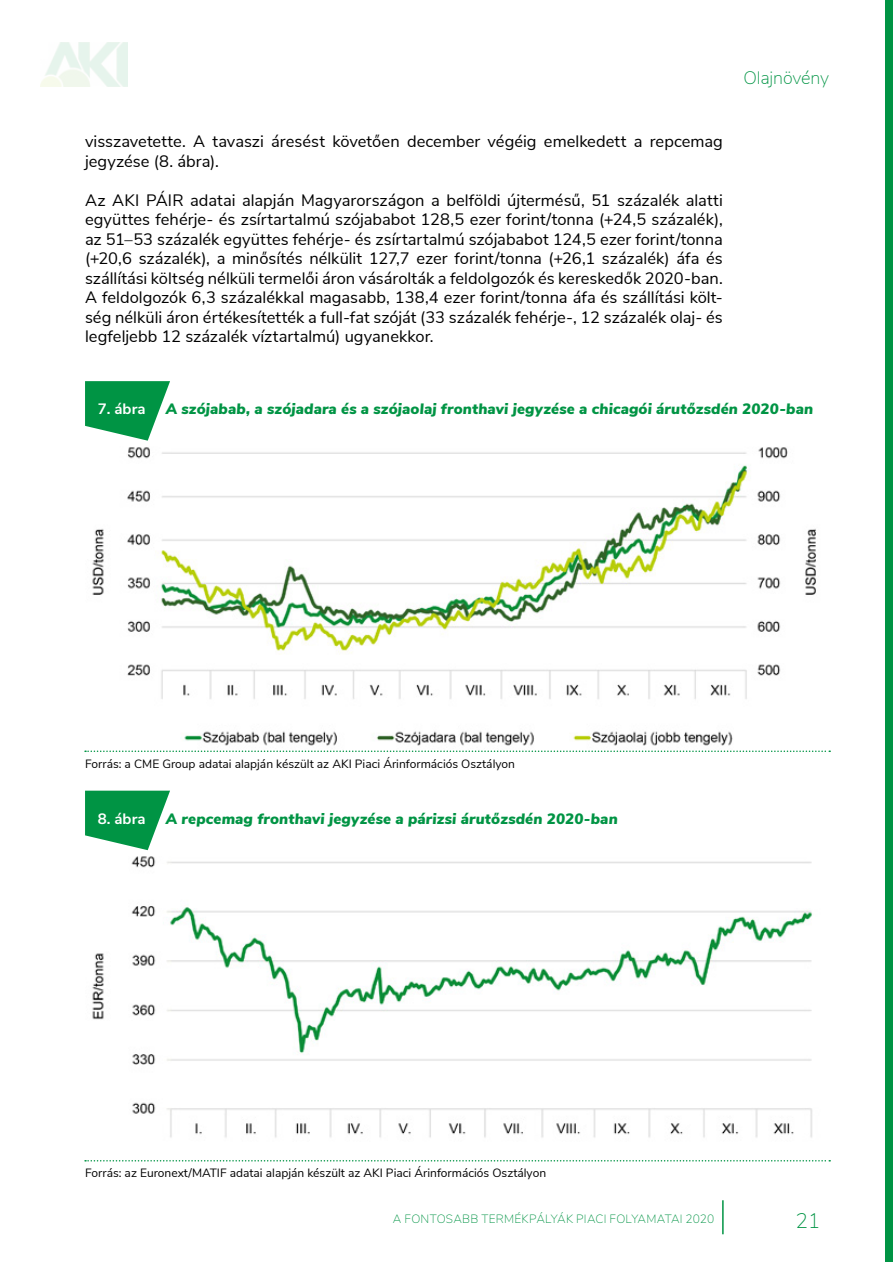
<style>
.page{position:relative;width:893px;height:1263px;background:#fff}
.page>*{position:absolute;margin:0;border:0;box-sizing:border-box;transform-origin:0 0}
.t1{font:200 21px "Nunito Sans";color:#009444}
.t2{font:200 18px "Nunito Sans";letter-spacing:-.01em;color:#009444}
.t3{font:16.5px/19.5px "Nunito Sans";color:#000}
.t4{font:italic 900 15px "Nunito Sans";letter-spacing:.01em;color:#009444}
.t5{font:700 15px "Nunito Sans";color:#fff}
.t6{font:12px "Nunito Sans";color:#000}
.t7{font:200 12px "Nunito Sans";letter-spacing:.015em;color:#009444}
</style>
<div class="page">
<hr style="left:722px;top:1200px;width:2px;height:34px;background:#009444">
<div style="left:886px;top:0;width:7px;height:1261px;background:#009444"></div>
<img style="left:40px;top:43px;width:88px;height:43px">
<svg style="left:85px;top:1160px;width:745px;height:1px"></svg>
<img style="left:92px;top:850px;width:720px;height:288px">
<svg style="left:85px;top:750px;width:745px;height:2px"></svg>
<img style="left:92px;top:447px;width:724px;height:299px">
<svg style="left:85px;top:381px;width:85px;height:60px"></svg>
<svg style="left:85px;top:791px;width:85px;height:59px"></svg>
<p class="t3" style="left:85px;top:131px;width:639px">visszavetette. A tavaszi áresést követően december végéig emelkedett a repcemag jegyzése (8. ábra).</p>
<p class="t3" style="left:85px;top:189px;width:639px;text-align:justify">Az AKI PÁIR adatai alapján Magyarországon a belföldi újtermésű, 51 százalék alatti együttes fehérje- és zsírtartalmú szójababot 128,5 ezer forint/tonna (+24,5 százalék), az 51–53 százalék együttes fehérje- és zsírtartalmú szójababot 124,5 ezer forint/tonna (+20,6 százalék), a minősítés nélkülit 127,7 ezer forint/tonna (+26,1 százalék) áfa és szállítási költség nélküli termelői áron vásárolták a feldolgozók és kereskedők 2020-ban.<br>A feldolgozók 6,3 százalékkal magasabb, 138,4 ezer forint/tonna áfa és szállítási költ&shy;ség nélküli áron értékesítették a full-fat szóját (33 százalék fehérje-, 12 százalék olaj- és legfeljebb 12 százalék víztartalmú) ugyanekkor.</p>
<p class="t2" style="left:743px;top:65px;width:87px">Olajnövény</p>
<p class="t5" style="left:98px;top:398px;width:49px">7. ábra</p>
<p class="t4" style="left:166px;top:398px;width:649px">A szójabab, a szójadara és a szójaolaj fronthavi jegyzése a chicagói árutőzsdén 2020-ban</p>
<p class="t6" style="left:85px;top:755px;width:431px">Forrás: a CME Group adatai alapján készült az AKI Piaci Árinformációs Osztályon</p>
<p class="t5" style="left:98px;top:807px;width:49px">8. ábra</p>
<p class="t4" style="left:166px;top:807px;width:453px">A repcemag fronthavi jegyzése a párizsi árutőzsdén 2020-ban</p>
<p class="t6" style="left:85px;top:1164px;width:463px">Forrás: az Euronext/MATIF adatai alapján készült az AKI Piaci Árinformációs Osztályon</p>
<p class="t7" style="left:393px;top:1210px;width:323px">A FONTOSABB TERMÉKPÁLYÁK PIACI FOLYAMATAI 2020</p>
<p class="t1" style="left:795px;top:1205px;width:27px">21</p>
</div>
